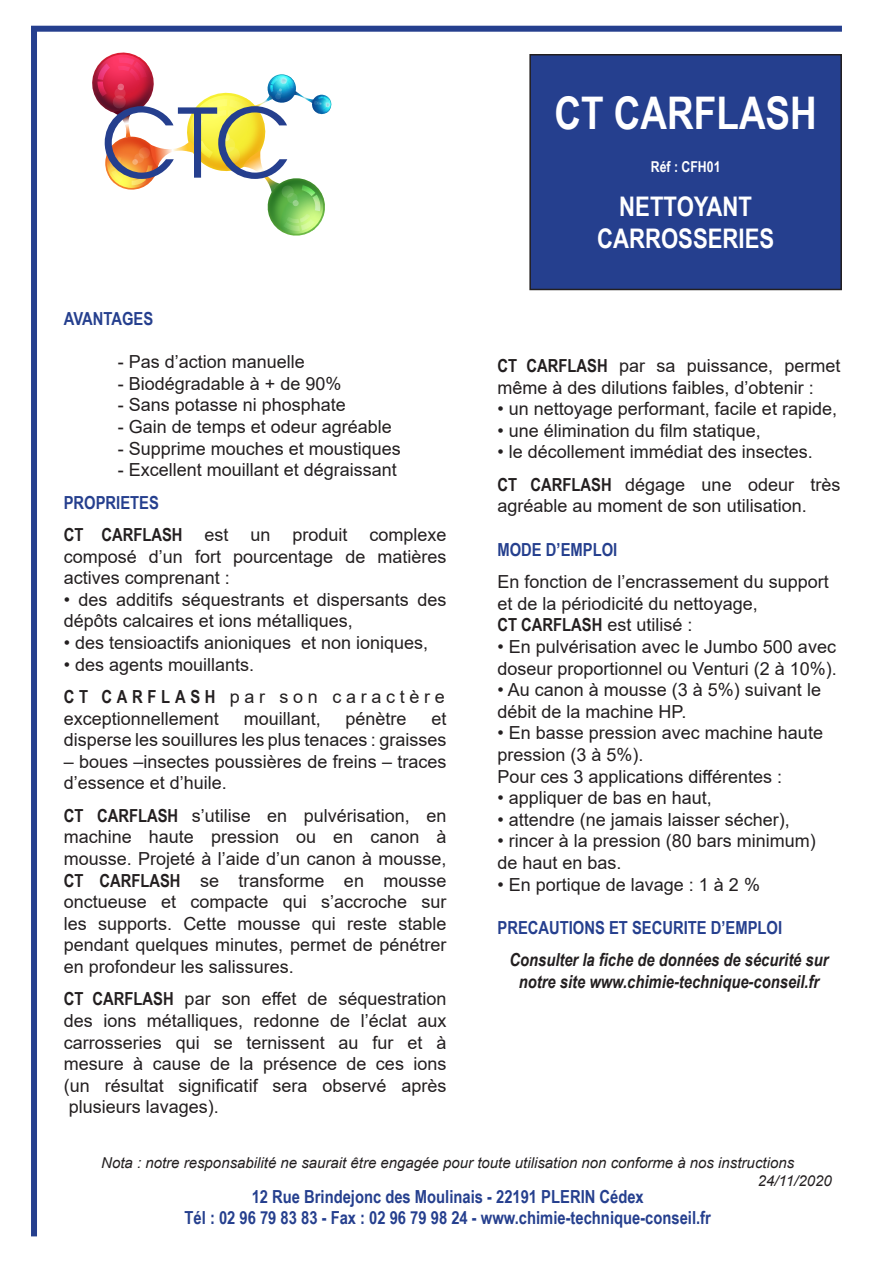
<style>
.page{position:relative;width:893px;height:1263px;background:#fff}
.page>*{position:absolute;margin:0;border:0;box-sizing:border-box;transform-origin:0 0}
.t1{font:700 45px "Arial Narrow";color:#fff}
.t2{font:700 27px "Arial Narrow";color:#fff}
.t3{font:18px/21.6px "Arial";color:#231f20}
.t4{font:700 18px "Arial Narrow";color:#253f8e}
.t5{font:italic 700 18px/21.6px "Arial Narrow";color:#231f20;text-align:center}
.t6{font:18px "Arial";letter-spacing:.26em;color:#231f20}
.t7{font:italic 15px "Arial";color:#231f20}
.t8{font:700 15px "Arial Narrow";color:#fff}
.s1{font-family:"Arial Narrow";font-weight:700}
</style>
<div class="page">
<div style="left:530px;top:55px;width:311px;height:234px;background:#253f8e"></div>
<div style="left:529px;top:54px;width:313px;height:236px;border:2px solid #231f20"></div>
<div style="left:31px;top:26px;width:811px;height:6px;background:#253f8e"></div>
<div style="left:31px;top:29px;width:6px;height:1207px;background:#253f8e"></div>
<img style="left:92px;top:52px;width:240px;height:184px">
<p class="t4" style="left:64px;top:305px;width:91px">AVANTAGES</p>
<p class="t3" style="left:118px;top:351px;width:189px">- Pas d’action manuelle</p>
<p class="t3" style="left:118px;top:372px;width:225px">- Biodégradable à + de 90%</p>
<p class="t3" style="left:118px;top:394px;width:230px">- Sans potasse ni phosphate</p>
<p class="t3" style="left:118px;top:416px;width:276px">- Gain de temps et odeur agréable</p>
<p class="t3" style="left:118px;top:437px;width:285px">- Supprime mouches et moustiques</p>
<p class="t3" style="left:118px;top:459px;width:281px">- Excellent mouillant et dégraissant</p>
<p class="t4" style="left:64px;top:489px;width:97px">PROPRIETES</p>
<p class="t3" style="left:64px;top:524px;width:384px"><span class="s1">CT CARFLASH</span> est un produit complexe</p>
<p class="t3" style="left:64px;top:545px;width:384px">composé d’un fort pourcentage de matières</p>
<p class="t3" style="left:64px;top:567px;width:168px">actives comprenant :</p>
<p class="t3" style="left:64px;top:588px;width:384px">• des additifs séquestrants et dispersants des dépôts calcaires et ions métalliques,</p>
<p class="t3" style="left:64px;top:632px;width:366px">• des tensioactifs anioniques et non ioniques,</p>
<p class="t3" style="left:64px;top:653px;width:192px">• des agents mouillants.</p>
<p class="t6" style="left:64px;top:684px;width:383px"><span class="s1">CT CARFLASH</span> par son caractère</p>
<p class="t3" style="left:64px;top:707px;width:157px">exceptionnellement</p>
<p class="t3" style="left:244px;top:707px;width:79px">mouillant,</p>
<p class="t3" style="left:346px;top:707px;width:63px">pénètre</p>
<p class="t3" style="left:431px;top:707px;width:17px">et</p>
<p class="t3" style="left:64px;top:729px;width:384px">disperse les souillures les plus tenaces : graisses</p>
<p class="t3" style="left:64px;top:750px;width:384px">– boues –insectes poussières de freins – traces d’essence et d’huile.</p>
<p class="t3" style="left:64px;top:804px;width:384px"><span class="s1">CT CARFLASH</span> s’utilise en pulvérisation, en</p>
<p class="t3" style="left:64px;top:826px;width:384px">machine haute pression ou en canon à mousse. Projeté à l’aide d’un canon à mousse,</p>
<p class="t3" style="left:64px;top:869px;width:384px;text-align:justify"><span class="s1">CT CARFLASH</span> se transforme en mousse onctueuse et compacte qui s’accroche sur les supports. Cette mousse qui reste stable</p>
<p class="t3" style="left:64px;top:934px;width:384px">pendant quelques minutes, permet de pénétrer</p>
<p class="t3" style="left:64px;top:956px;width:232px">en profondeur les salissures.</p>
<p class="t3" style="left:64px;top:988px;width:384px"><span class="s1">CT CARFLASH</span> par son effet de séquestration des ions métalliques, redonne de l’éclat aux</p>
<p class="t3" style="left:64px;top:1031px;width:384px">carrosseries qui se ternissent au fur et à</p>
<p class="t3" style="left:64px;top:1053px;width:384px">mesure à cause de la présence de ces ions</p>
<p class="t3" style="left:64px;top:1074px;width:384px">(un résultat significatif sera observé après</p>
<p class="t3" style="left:69px;top:1096px;width:152px">plusieurs lavages).</p>
<p class="t1" style="left:554px;top:79px;width:264px">CT CARFLASH</p>
<p class="t8" style="left:651px;top:156px;width:71px">Réf : CFH01</p>
<p class="t2" style="left:619px;top:186px;width:134px">NETTOYANT</p>
<p class="t2" style="left:597px;top:218px;width:179px">CARROSSERIES</p>
<p class="t3" style="left:497px;top:355px;width:344px"><span class="s1">CT CARFLASH</span> par sa puissance, permet même à des dilutions faibles, d’obtenir :</p>
<p class="t3" style="left:497px;top:398px;width:341px">• un nettoyage performant, facile et rapide,</p>
<p class="t3" style="left:497px;top:420px;width:265px">• une élimination du film statique,</p>
<p class="t3" style="left:497px;top:441px;width:317px">• le décollement immédiat des insectes.</p>
<p class="t3" style="left:497px;top:474px;width:344px"><span class="s1">CT CARFLASH</span> dégage une odeur très agréable au moment de son utilisation.</p>
<p class="t4" style="left:497px;top:536px;width:121px">MODE D’EMPLOI</p>
<p class="t3" style="left:497px;top:571px;width:333px">En fonction de l’encrassement du support et de la périodicité du nettoyage,</p>
<p class="t3" style="left:497px;top:614px;width:196px"><span class="s1">CT CARFLASH</span> est utilisé :</p>
<p class="t3" style="left:497px;top:636px;width:341px">• En pulvérisation avec le Jumbo 500 avec doseur proportionnel ou Venturi (2 à 10%).</p>
<p class="t3" style="left:497px;top:679px;width:325px">• Au canon à mousse (3 à 5%) suivant le débit de la machine HP.</p>
<p class="t3" style="left:497px;top:722px;width:327px">• En basse pression avec machine haute pression (3 à 5%).</p>
<p class="t3" style="left:497px;top:765px;width:286px">Pour ces 3 applications différentes :</p>
<p class="t3" style="left:497px;top:787px;width:216px">• appliquer de bas en haut,</p>
<p class="t3" style="left:497px;top:808px;width:294px">• attendre (ne jamais laisser sécher),</p>
<p class="t3" style="left:497px;top:830px;width:320px">• rincer à la pression (80 bars minimum) de haut en bas.</p>
<p class="t3" style="left:497px;top:873px;width:264px">• En portique de lavage : 1 à 2 %</p>
<p class="t4" style="left:497px;top:914px;width:286px">PRECAUTIONS ET SECURITE D’EMPLOI</p>
<p class="t5" style="left:509px;top:948px;width:321px">Consulter la fiche de données de sécurité sur notre site www.chimie-technique-conseil.fr</p>
<p class="t7" style="left:101px;top:1152px;width:694px">Nota : notre responsabilité ne saurait être engagée pour toute utilisation non conforme à nos instructions</p>
<p class="t7" style="left:758px;top:1170px;width:75px">24/11/2020</p>
<p class="t4" style="left:252px;top:1183px;width:394px">12 Rue Brindejonc des Moulinais - 22191 PLERIN Cédex</p>
<p class="t4" style="left:185px;top:1204px;width:528px">Tél : 02 96 79 83 83 - Fax : 02 96 79 98 24 - www.chimie-technique-conseil.fr</p>
</div>
